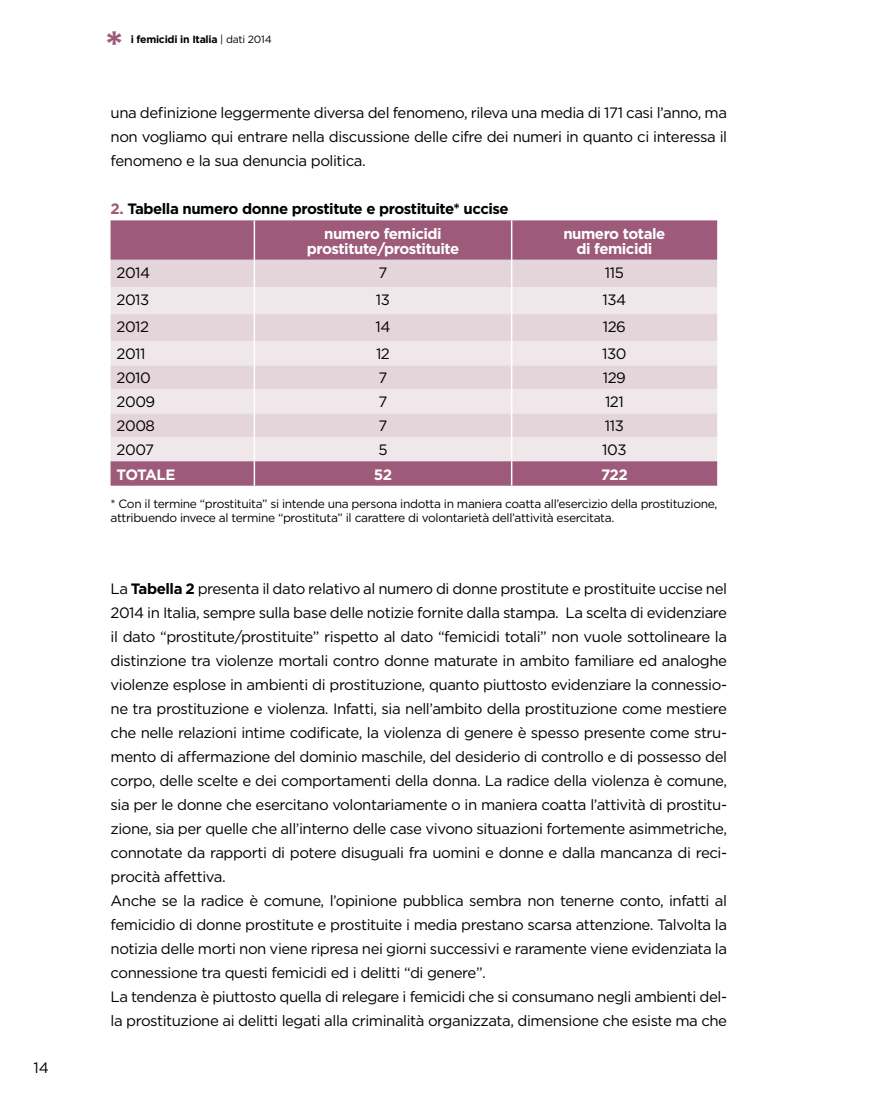
<style>
.page{position:relative;width:893px;height:1106px;background:#fff}
.page>*{position:absolute;margin:0;border:0;box-sizing:border-box;transform-origin:0 0}
.t1{font:700 40.8px "Gotham";color:#9d5a7a;scale:1.08 1}
.t2{font:15px/24px "Gotham";letter-spacing:-.03em;color:#000;text-align:justify}
.t3{font:700 15px/24.5px "Gotham";letter-spacing:-.03em;color:#000}
.t4{font:700 15px/15px "Gotham";letter-spacing:-.03em;color:#fff;text-align:center}
.t5{font:12px/13.5px "Gotham";letter-spacing:-.03em;color:#000}
.t6{font:700 10.5px "Gotham";letter-spacing:-.025em;color:#000}
.s1{font-weight:400}
.s2{color:#9d5a7a}
.s3{color:#fff}
.s4{font-weight:700}
</style>
<div class="page">
<svg style="left:111px;top:220px;width:606px;height:266px;background:#d7bec9"></svg>
<p class="t2" style="left:33px;top:1055px;width:17px">14</p>
<h1 class="t1" style="left:105px;top:22px;width:19px">*</h1>
<p class="t6" style="left:131px;top:34px;width:142px">i femicidi in Italia <span class="s1">| dati 2014</span></p>
<p class="t2" style="left:111px;top:101px;width:618px">una definizione leggermente diversa del fenomeno, rileva una media di 171 casi l’anno, ma non vogliamo qui entrare nella discussione delle cifre dei numeri in quanto ci interessa il fenomeno e la sua denuncia politica.</p>
<p class="t3" style="left:324px;top:196px;width:186px;text-indent:-214px"><span class="s2">2.</span> Tabella numero donne prostitute e prostituite* uccise <span class="s3">numero femicidi</span></p>
<p class="t4" style="left:307px;top:241px;width:154px">prostitute/prostituite</p>
<p class="t4" style="left:563px;top:226px;width:104px">numero totale di femicidi</p>
<p class="t2" style="left:117px;top:260px;width:35px">2014</p>
<p class="t2" style="left:379px;top:260px;width:10px">7</p>
<p class="t2" style="left:605px;top:260px;width:21px">115</p>
<p class="t2" style="left:117px;top:287px;width:34px">2013</p>
<p class="t2" style="left:376px;top:287px;width:16px">13</p>
<p class="t2" style="left:602px;top:287px;width:25px">134</p>
<p class="t2" style="left:117px;top:314px;width:34px">2012</p>
<p class="t2" style="left:375px;top:314px;width:16px">14</p>
<p class="t2" style="left:603px;top:314px;width:25px">126</p>
<p class="t2" style="left:117px;top:341px;width:31px">2011</p>
<p class="t2" style="left:376px;top:341px;width:15px">12</p>
<p class="t2" style="left:602px;top:341px;width:26px">130</p>
<p class="t2" style="left:117px;top:365px;width:36px">2010</p>
<p class="t2" style="left:379px;top:365px;width:10px">7</p>
<p class="t2" style="left:603px;top:365px;width:25px">129</p>
<p class="t2" style="left:117px;top:389px;width:40px">2009</p>
<p class="t2" style="left:379px;top:389px;width:10px">7</p>
<p class="t2" style="left:605px;top:389px;width:20px">121</p>
<p class="t2" style="left:117px;top:413px;width:40px">2008</p>
<p class="t2" style="left:379px;top:413px;width:10px">7</p>
<p class="t2" style="left:605px;top:413px;width:21px">113</p>
<p class="t2" style="left:117px;top:437px;width:39px">2007</p>
<p class="t2" style="left:378px;top:437px;width:11px">5</p>
<p class="t2" style="left:602px;top:437px;width:26px">103</p>
<p class="t4" style="left:117px;top:466px;width:60px">TOTALE</p>
<p class="t4" style="left:374px;top:466px;width:20px">52</p>
<p class="t4" style="left:601px;top:466px;width:28px">722</p>
<p class="t5" style="left:111px;top:497px;width:608px">* Con il termine “prostituita” si intende una persona indotta in maniera coatta all’esercizio della prostituzione, attribuendo invece al termine “prostituta” il carattere di volontarietà dell’attività esercitata.</p>
<p class="t2" style="left:111px;top:576px;width:618px;text-align:left">La <span class="s4">Tabella 2</span> presenta il dato relativo al numero di donne prostitute e prostituite uccise nel 2014 in Italia, sempre sulla base delle notizie fornite dalla stampa. La scelta di evidenziare il dato “prostitute/prostituite” rispetto al dato “femicidi totali” non vuole sottolineare la distinzione tra violenze mortali contro donne maturate in ambito familiare ed analoghe violenze esplose in ambienti di prostituzione, quanto piuttosto evidenziare la connessio&shy;ne tra prostituzione e violenza. Infatti, sia nell’ambito della prostituzione come mestiere che nelle relazioni intime codificate, la violenza di genere è spesso presente come stru&shy;mento di affermazione del dominio maschile, del desiderio di controllo e di possesso del corpo, delle scelte e dei comportamenti della donna. La radice della violenza è comune, sia per le donne che esercitano volontariamente o in maniera coatta l’attività di prostitu&shy;zione, sia per quelle che all’interno delle case vivono situazioni fortemente asimmetriche, connotate da rapporti di potere disuguali fra uomini e donne e dalla mancanza di reci&shy;procità affettiva.<br>Anche se la radice è comune, l’opinione pubblica sembra non tenerne conto, infatti al femicidio di donne prostitute e prostituite i media prestano scarsa attenzione. Talvolta la notizia delle morti non viene ripresa nei giorni successivi e raramente viene evidenziata la connessione tra questi femicidi ed i delitti “di genere”.<br>La tendenza è piuttosto quella di relegare i femicidi che si consumano negli ambienti del&shy;la prostituzione ai delitti legati alla criminalità organizzata, dimensione che esiste ma che</p>
</div>
